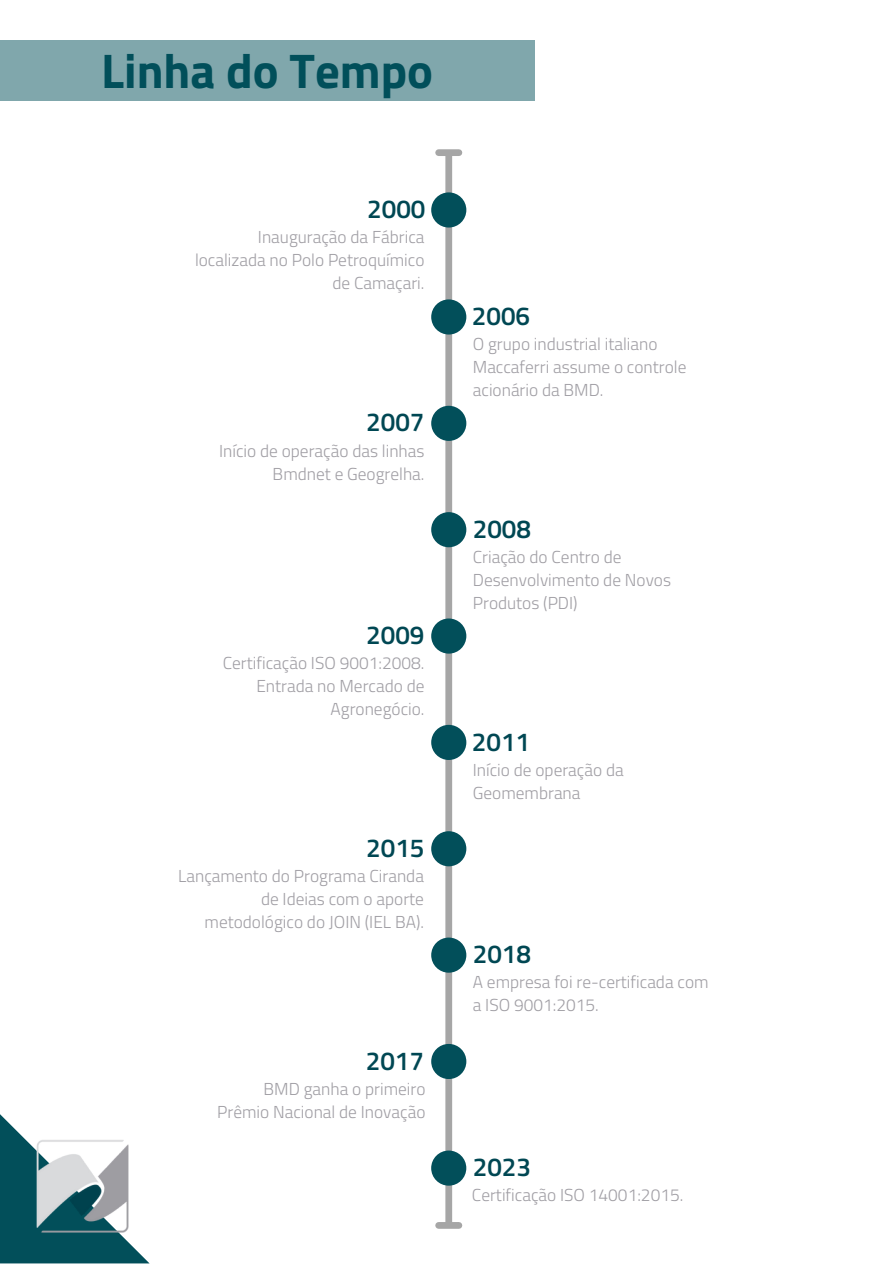
<style>
.page{position:relative;width:893px;height:1264px;background:#fff}
.page>*{position:absolute;margin:0;border:0;box-sizing:border-box;transform-origin:0 0}
.t1{font:700 48.6px "Titillium Web";color:#024f5a}
.t2{font:600 25.95px "Titillium Web";color:#004753}
.t3{font:300 17.25px/23.1px "Titillium Web";color:#a09ea4;text-align:right}
</style>
<div class="page">
<div style="left:445px;top:154px;width:7px;height:1069px;background:#a6a6a6"></div>
<div style="left:438px;top:1221px;width:21px;height:7px;background:#a6a6a6"></div>
<div style="left:438px;top:149px;width:21px;height:7px;background:#a6a6a6"></div>
<div style="left:431px;top:192px;width:35px;height:35px;background:#024f5a;border-radius:50%"></div>
<div style="left:431px;top:299px;width:35px;height:35px;background:#024f5a;border-radius:50%"></div>
<div style="left:431px;top:406px;width:35px;height:35px;background:#024f5a;border-radius:50%"></div>
<div style="left:431px;top:512px;width:35px;height:35px;background:#024f5a;border-radius:50%"></div>
<div style="left:431px;top:618px;width:35px;height:35px;background:#024f5a;border-radius:50%"></div>
<div style="left:431px;top:724px;width:35px;height:36px;background:#024f5a;border-radius:50%"></div>
<div style="left:431px;top:831px;width:35px;height:35px;background:#024f5a;border-radius:50%"></div>
<div style="left:431px;top:937px;width:35px;height:35px;background:#024f5a;border-radius:50%"></div>
<div style="left:431px;top:1043px;width:35px;height:36px;background:#024f5a;border-radius:50%"></div>
<div style="left:431px;top:1150px;width:35px;height:35px;background:#024f5a;border-radius:50%"></div>
<div style="left:0;top:40px;width:534px;height:61px;background:#80a7ac"></div>
<svg style="left:0;top:1114px;width:149px;height:149px"></svg>
<img style="left:35px;top:1139px;width:94px;height:93px">
<h2 class="t1" style="left:101px;top:33px;width:333px">Linha do Tempo</h2>
<h2 class="t2" style="left:367px;top:189px;width:60px">2000</h2>
<h2 class="t3" style="left:258px;top:225px;width:168px">Inauguração da Fábrica</h2>
<p class="t3" style="left:195px;top:248px;width:231px">localizada no Polo Petroquímico</p>
<p class="t3" style="left:332px;top:271px;width:93px">de Camaçari.</p>
<p class="t2" style="left:366px;top:402px;width:60px">2007</p>
<p class="t3" style="left:219px;top:438px;width:207px">Início de operação das linhas<br>Bmdnet e Geogrelha.</p>
<h1 class="t2" style="left:366px;top:614px;width:60px">2009</h1>
<p class="t3" style="left:223px;top:651px;width:203px">Certificação ISO 9001:2008.</p>
<p class="t3" style="left:256px;top:674px;width:169px">Entrada no Mercado de</p>
<p class="t3" style="left:330px;top:697px;width:95px">Agronegócio.</p>
<p class="t2" style="left:366px;top:827px;width:60px">2015</p>
<p class="t3" style="left:178px;top:864px;width:247px">Lançamento do Programa Ciranda</p>
<h2 class="t3" style="left:261px;top:887px;width:164px">de Ideias com o aporte</h2>
<p class="t3" style="left:204px;top:910px;width:221px">metodológico do JOIN (IEL BA).</p>
<h2 class="t2" style="left:366px;top:1040px;width:60px">2017</h2>
<p class="t3" style="left:263px;top:1076px;width:163px">BMD ganha o primeiro</p>
<p class="t3" style="left:217px;top:1099px;width:210px">Prêmio Nacional de Inovação</p>
<p class="t2" style="left:472px;top:295px;width:60px">2006</p>
<p class="t3" style="left:473px;top:332px;width:186px">O grupo industrial italiano</p>
<h2 class="t3" style="left:473px;top:355px;width:215px">Maccaferri assume o controle</h2>
<p class="t3" style="left:473px;top:378px;width:132px">acionário da BMD.</p>
<p class="t2" style="left:473px;top:508px;width:60px">2008</p>
<p class="t3" style="left:473px;top:545px;width:150px">Criação do Centro de</p>
<h2 class="t3" style="left:473px;top:568px;width:200px">Desenvolvimento de Novos</h2>
<p class="t3" style="left:473px;top:591px;width:106px">Produtos (PDI)</p>
<h2 class="t2" style="left:472px;top:721px;width:60px">2011</h2>
<h2 class="t3" style="left:473px;top:757px;width:152px">Início de operação da</h2>
<p class="t3" style="left:473px;top:780px;width:109px">Geomembrana</p>
<p class="t2" style="left:473px;top:933px;width:60px">2018</p>
<p class="t3" style="left:473px;top:970px;width:237px">A empresa foi re-certificada com</p>
<h2 class="t3" style="left:473px;top:993px;width:127px">a ISO 9001:2015.</h2>
<p class="t2" style="left:473px;top:1146px;width:60px">2023</p>
<p class="t3" style="left:472px;top:1183px;width:213px">Certificação ISO 14001:2015.</p>
</div>
